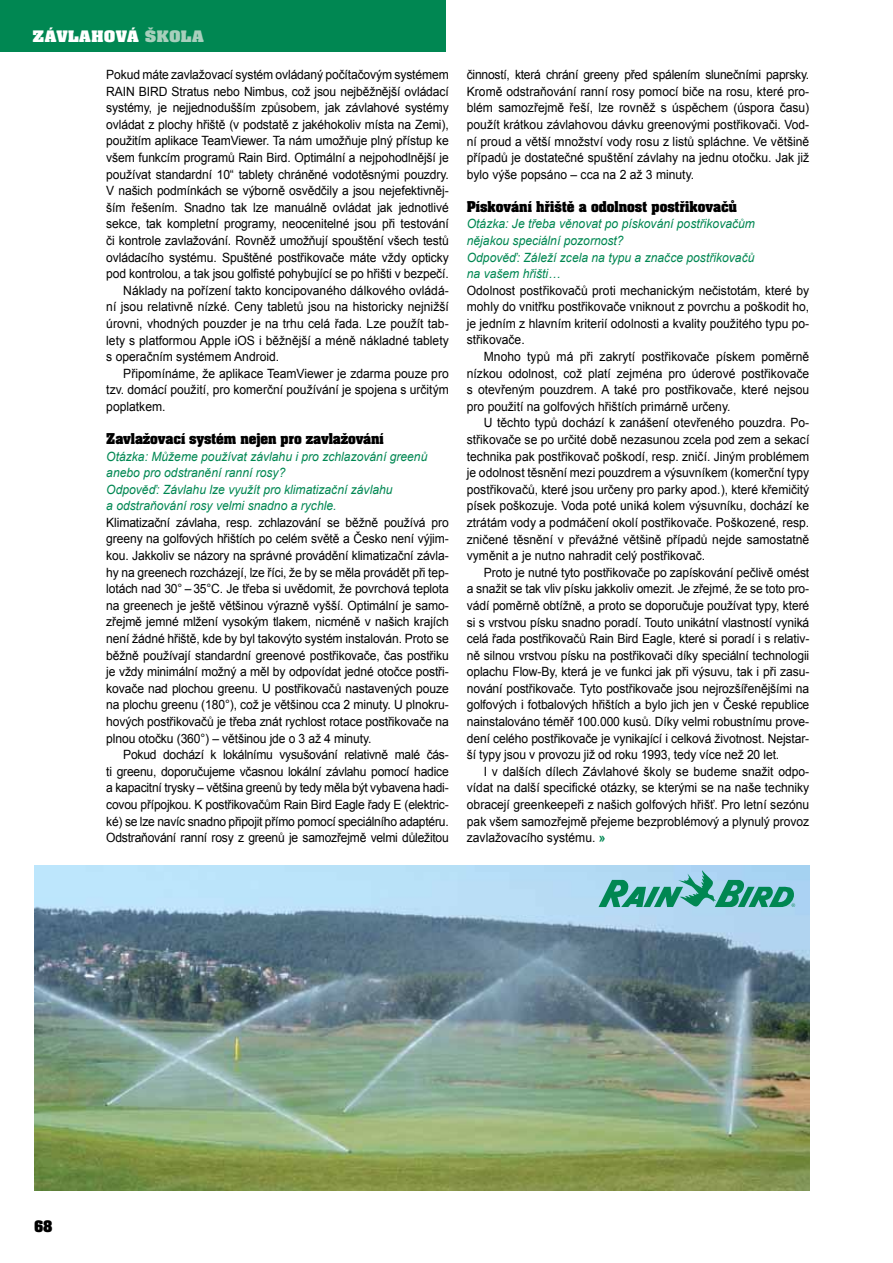
<style>
.page{position:relative;width:893px;height:1263px;background:#fff}
.page>*{position:absolute;margin:0;border:0;box-sizing:border-box;transform-origin:0 0}
.t1{font:13.5px "Ascot CE";letter-spacing:.01em;color:#fff;scale:1.2 1}
.t2{font:13.5px "Ascot CE";color:#000;scale:.95 1}
.t3{font:12.75px/16.6px "Arial";letter-spacing:-.01em;color:#000;text-align:justify;scale:.95 1}
.t4{font:italic 12.75px/16.6px "Arial";color:#008752;scale:.95 1}
.t5{font:12.75px "Ascot CE";letter-spacing:-.005em;color:#000}
.s1{color:#a7cfbc}
.s2{font-weight:700;color:#008752}
</style>
<div class="page">
<div style="left:0;top:0;width:445px;height:52px;background:#008752"></div>
<img style="left:35px;top:865px;width:774px;height:326px">
<svg style="left:598px;top:870px;width:197px;height:37px;background:#6ab7b4"></svg>
<p class="t1" style="left:33px;top:26px;width:144px">ZÁVLAHOVÁ <span class="s1">ŠKOLA</span></p>
<p class="t3" style="left:106px;top:66px;width:362px">Pokud máte zavlažovací systém ovládaný počítačovým systémem</p>
<p class="t3" style="left:106px;top:83px;width:362px">RAIN BIRD Stratus nebo Nimbus, což jsou nejběžnější ovládací</p>
<p class="t3" style="left:106px;top:100px;width:362px">systémy, je nejjednodušším způsobem, jak závlahové systémy</p>
<p class="t3" style="left:106px;top:116px;width:362px">ovládat z plochy hřiště (v podstatě z jakéhokoliv místa na Zemi),</p>
<p class="t3" style="left:106px;top:133px;width:362px">použitím aplikace TeamViewer. Ta nám umožňuje plný přístup ke</p>
<p class="t3" style="left:106px;top:149px;width:362px">všem funkcím programů Rain Bird. Optimální a nejpohodlnější je</p>
<p class="t3" style="left:106px;top:166px;width:362px">používat standardní 10“ tablety chráněné vodotěsnými pouzdry.</p>
<p class="t3" style="left:106px;top:183px;width:362px">V našich podmínkách se výborně osvědčily a jsou nejefektivněj-</p>
<p class="t3" style="left:106px;top:199px;width:362px">ším řešením. Snadno tak lze manuálně ovládat jak jednotlivé</p>
<p class="t3" style="left:106px;top:216px;width:362px">sekce, tak kompletní programy, neocenitelné jsou při testování</p>
<p class="t3" style="left:106px;top:232px;width:362px">či kontrole zavlažování. Rovněž umožňují spouštění všech testů</p>
<p class="t3" style="left:106px;top:249px;width:362px">ovládacího systému. Spuštěné postřikovače máte vždy opticky</p>
<p class="t3" style="left:106px;top:265px;width:362px">pod kontrolou, a tak jsou golfisté pohybující se po hřišti v bezpečí.</p>
<p class="t3" style="left:123px;top:282px;width:344px">Náklady na pořízení takto koncipovaného dálkového ovládá-</p>
<p class="t3" style="left:106px;top:299px;width:362px">ní jsou relativně nízké. Ceny tabletů jsou na historicky nejnižší</p>
<p class="t3" style="left:106px;top:315px;width:362px">úrovni, vhodných pouzder je na trhu celá řada. Lze použít tab-</p>
<p class="t3" style="left:106px;top:332px;width:362px">lety s platformou Apple iOS i běžnější a méně nákladné tablety</p>
<p class="t3" style="left:106px;top:348px;width:184px">s operačním systémem Android.</p>
<p class="t3" style="left:123px;top:365px;width:344px">Připomínáme, že aplikace TeamViewer je zdarma pouze pro</p>
<p class="t3" style="left:106px;top:382px;width:362px">tzv. domácí použití, pro komerční používání je spojena s určitým</p>
<p class="t3" style="left:106px;top:398px;width:64px">poplatkem.</p>
<p class="t5" style="left:106px;top:429px;width:279px">Zavlažovací systém nejen pro zavlažování</p>
<p class="t4" style="left:106px;top:448px;width:340px">Otázka: Můžeme používat závlahu i pro zchlazování greenů anebo pro odstranění ranní rosy?<br>Odpověď: Závlahu lze využít pro klimatizační závlahu<br>a odstraňování rosy velmi snadno a rychle.</p>
<p class="t3" style="left:106px;top:514px;width:362px">Klimatizační závlaha, resp. zchlazování se běžně používá pro greeny na golfových hřištích po celém světě a Česko není výjim&shy;kou. Jakkoliv se názory na správné provádění klimatizační závla&shy;hy na greenech rozcházejí, lze říci, že by se měla provádět při tep&shy;lotách nad 30° – 35°C. Je třeba si uvědomit, že povrchová teplota na greenech je ještě většinou výrazně vyšší. Optimální je samo&shy;zřejmě jemné mlžení vysokým tlakem, nicméně v našich krajích není žádné hřiště, kde by byl takovýto systém instalován. Proto se běžně používají standardní greenové postřikovače, čas postřiku je vždy minimální možný a měl by odpovídat jedné otočce postři&shy;kovače nad plochou greenu. U postřikovačů nastavených pouze na plochu greenu (180°), což je většinou cca 2 minuty. U plnokru&shy;hových postřikovačů je třeba znát rychlost rotace postřikovače na plnou otočku (360°) – většinou jde o 3 až 4 minuty.</p>
<p class="t3" style="left:106px;top:746px;width:362px;text-indent:17px">Pokud dochází k lokálnímu vysušování relativně malé čás&shy;ti greenu, doporučujeme včasnou lokální závlahu pomocí hadice a kapacitní trysky – většina greenů by tedy měla být vybavena hadi&shy;covou přípojkou. K postřikovačům Rain Bird Eagle řady E (elektric&shy;ké) se lze navíc snadno připojit přímo pomocí speciálního adaptéru.<br>Odstraňování ranní rosy z greenů je samozřejmě velmi důležitou</p>
<p class="t3" style="left:467px;top:67px;width:362px">činností, která chrání greeny před spálením slunečními paprsky.<br>Kromě odstraňování ranní rosy pomocí biče na rosu, které pro&shy;blém samozřejmě řeší, lze rovněž s úspěchem (úspora času) použít krátkou závlahovou dávku greenovými postřikovači. Vod&shy;ní proud a větší množství vody rosu z listů spláchne. Ve většině případů je dostatečné spuštění závlahy na jednu otočku. Jak již bylo výše popsáno – cca na 2 až 3 minuty.</p>
<p class="t5" style="left:467px;top:197px;width:272px">Pískování hřiště a odolnost postřikovačů</p>
<p class="t4" style="left:467px;top:216px;width:305px">Otázka: Je třeba věnovat po pískování postřikovačům nějakou speciální pozornost?<br>Odpověď: Záleží zcela na typu a značce postřikovačů na vašem hřišti…</p>
<p class="t3" style="left:467px;top:282px;width:362px">Odolnost postřikovačů proti mechanickým nečistotám, které by mohly do vnitřku postřikovače vniknout z povrchu a poškodit ho, je jedním z hlavním kriterií odolnosti a kvality použitého typu po&shy;střikovače.</p>
<p class="t3" style="left:467px;top:348px;width:362px;text-indent:17px">Mnoho typů má při zakrytí postřikovače pískem poměrně nízkou odolnost, což platí zejména pro úderové postřikovače s otevřeným pouzdrem. A také pro postřikovače, které nejsou pro použití na golfových hřištích primárně určeny.</p>
<p class="t3" style="left:467px;top:415px;width:362px;text-indent:17px">U těchto typů dochází k zanášení otevřeného pouzdra. Po&shy;střikovače se po určité době nezasunou zcela pod zem a sekací technika pak postřikovač poškodí, resp. zničí. Jiným problémem je odolnost těsnění mezi pouzdrem a výsuvníkem (komerční typy postřikovačů, které jsou určeny pro parky apod.), které křemičitý písek poškozuje. Voda poté uniká kolem výsuvníku, dochází ke ztrátám vody a podmáčení okolí postřikovače. Poškozené, resp. zničené těsnění v převážné většině případů nejde samostatně vyměnit a je nutno nahradit celý postřikovač.</p>
<p class="t3" style="left:467px;top:564px;width:362px;text-indent:17px">Proto je nutné tyto postřikovače po zapískování pečlivě omést a snažit se tak vliv písku jakkoliv omezit. Je zřejmé, že se toto pro&shy;vádí poměrně obtížně, a proto se doporučuje používat typy, které si s vrstvou písku snadno poradí. Touto unikátní vlastností vyniká celá řada postřikovačů Rain Bird Eagle, které si poradí i s relativ&shy;ně silnou vrstvou písku na postřikovači díky speciální technologii oplachu Flow-By, která je ve funkci jak při výsuvu, tak i při zasu&shy;nování postřikovače. Tyto postřikovače jsou nejrozšířenějšími na golfových i fotbalových hřištích a bylo jich jen v České republice nainstalováno téměř 100.000 kusů. Díky velmi robustnímu prove&shy;dení celého postřikovače je vynikající i celková životnost. Nejstar&shy;ší typy jsou v provozu již od roku 1993, tedy více než 20 let.</p>
<p class="t3" style="left:467px;top:763px;width:362px;text-indent:17px">I v dalších dílech Závlahové školy se budeme snažit odpo&shy;vídat na další specifické otázky, se kterými se na naše techniky obracejí greenkeepeři z našich golfových hřišť. Pro letní sezónu pak všem samozřejmě přejeme bezproblémový a plynulý provoz zavlažovacího systému. <span class="s2">»</span></p>
<p class="t2" style="left:35px;top:1217px;width:20px">68</p>
</div>
